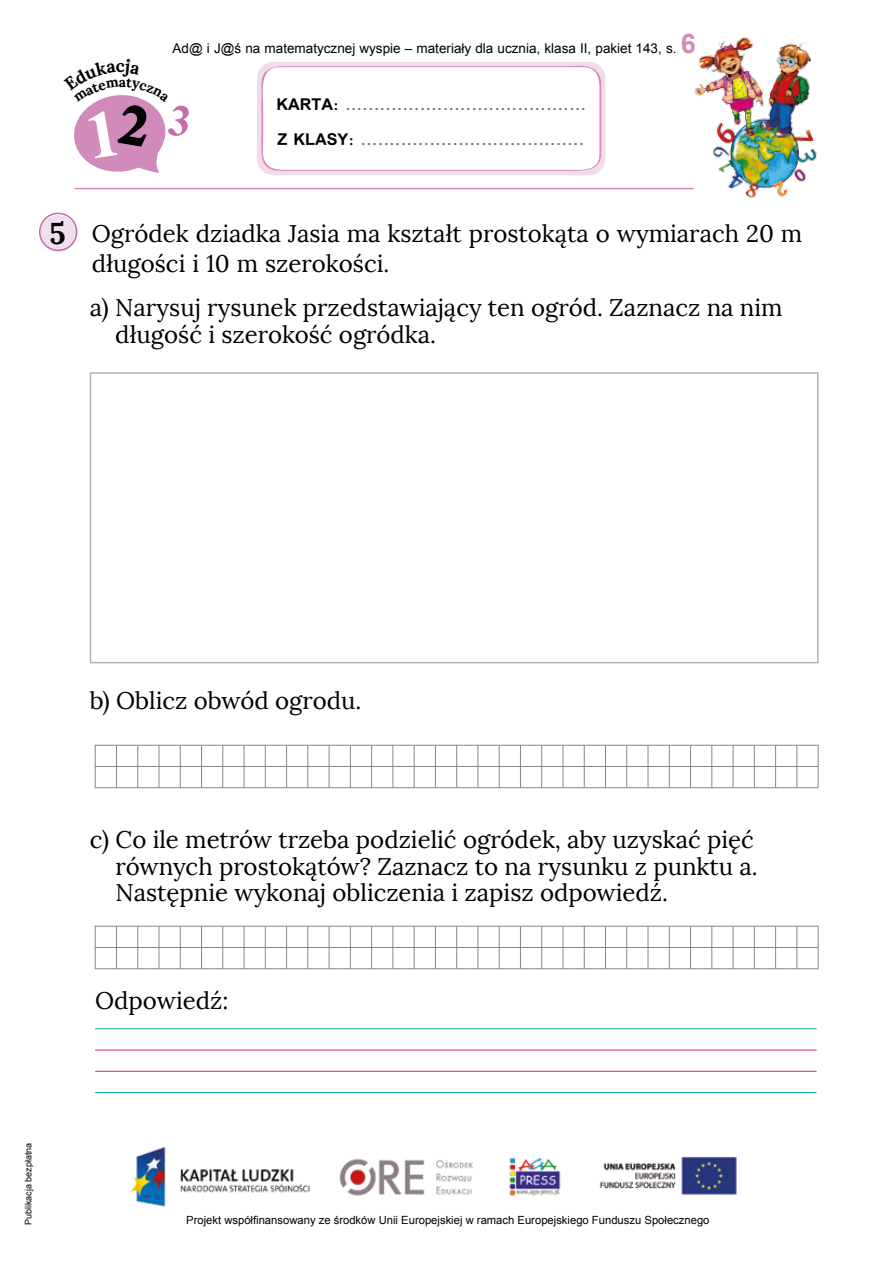
<style>
.page{position:relative;width:893px;height:1263px;background:#fff}
.page>*{position:absolute;margin:0;border:0;box-sizing:border-box;transform-origin:0 0}
.t1{font:24px/26.4px "Lora";color:#000}
.t2{font:700 18px/35.2px "Simplified Arabic";color:#706f6f}
.t3{font:700 17.55px "Lora";color:#000}
.t4{font:700 13.95px "Lora";color:#000}
.t5{font:13.5px "Arial";color:#000}
.t6{font:11.25px "Arial";color:#000}
.t7{font:9px "Arial";color:#000}
.s1{font-weight:700;font-size:27px;color:#d28bbb}
.s2{color:#000}
.s3{font-weight:700;font-size:30px}
</style>
<div class="page">
<hr style="left:75px;top:188px;width:619px;height:1px;background:#d28bbb">
<div style="left:257px;top:62px;width:348px;height:113px;background:#f1dcea;border-radius:17px"></div>
<svg style="left:258px;top:65px;width:343px;height:107px;background:#fdfafc"></svg>
<img style="left:693px;top:37px;width:124px;height:161px">
<img style="left:129px;top:1147px;width:608px;height:59px">
<svg style="left:39px;top:213px;width:38px;height:38px"></svg>
<hr style="left:95px;top:745px;width:1px;height:43px;background:#878787">
<hr style="left:116px;top:745px;width:1px;height:43px;background:#878787">
<hr style="left:137px;top:745px;width:1px;height:43px;background:#878787">
<hr style="left:159px;top:745px;width:1px;height:43px;background:#878787">
<hr style="left:180px;top:745px;width:1px;height:43px;background:#878787">
<hr style="left:201px;top:745px;width:1px;height:43px;background:#878787">
<hr style="left:222px;top:745px;width:1px;height:43px;background:#878787">
<hr style="left:244px;top:745px;width:1px;height:43px;background:#878787">
<hr style="left:265px;top:745px;width:1px;height:43px;background:#878787">
<hr style="left:286px;top:745px;width:1px;height:43px;background:#878787">
<hr style="left:307px;top:745px;width:1px;height:43px;background:#878787">
<hr style="left:329px;top:745px;width:1px;height:43px;background:#878787">
<hr style="left:350px;top:745px;width:1px;height:43px;background:#878787">
<hr style="left:371px;top:745px;width:1px;height:43px;background:#878787">
<hr style="left:392px;top:745px;width:1px;height:43px;background:#878787">
<hr style="left:414px;top:745px;width:1px;height:43px;background:#878787">
<hr style="left:435px;top:745px;width:1px;height:43px;background:#878787">
<hr style="left:456px;top:745px;width:1px;height:43px;background:#878787">
<hr style="left:477px;top:745px;width:1px;height:43px;background:#878787">
<hr style="left:499px;top:745px;width:1px;height:43px;background:#878787">
<hr style="left:520px;top:745px;width:1px;height:43px;background:#878787">
<hr style="left:541px;top:745px;width:1px;height:43px;background:#878787">
<hr style="left:562px;top:745px;width:1px;height:43px;background:#878787">
<hr style="left:584px;top:745px;width:1px;height:43px;background:#878787">
<hr style="left:605px;top:745px;width:1px;height:43px;background:#878787">
<hr style="left:626px;top:745px;width:1px;height:43px;background:#878787">
<hr style="left:648px;top:745px;width:1px;height:43px;background:#878787">
<hr style="left:669px;top:745px;width:1px;height:43px;background:#878787">
<hr style="left:690px;top:745px;width:1px;height:43px;background:#878787">
<hr style="left:711px;top:745px;width:1px;height:43px;background:#878787">
<hr style="left:733px;top:745px;width:1px;height:43px;background:#878787">
<hr style="left:754px;top:745px;width:1px;height:43px;background:#878787">
<hr style="left:775px;top:745px;width:1px;height:43px;background:#878787">
<hr style="left:796px;top:745px;width:1px;height:43px;background:#878787">
<hr style="left:818px;top:745px;width:1px;height:43px;background:#878787">
<hr style="left:95px;top:766px;width:724px;height:1px;background:#878787">
<hr style="left:95px;top:745px;width:724px;height:1px;background:#878787">
<hr style="left:95px;top:787px;width:724px;height:1px;background:#878787">
<hr style="left:95px;top:926px;width:1px;height:43px;background:#878787">
<hr style="left:116px;top:926px;width:1px;height:43px;background:#878787">
<hr style="left:137px;top:926px;width:1px;height:43px;background:#878787">
<hr style="left:159px;top:926px;width:1px;height:43px;background:#878787">
<hr style="left:180px;top:926px;width:1px;height:43px;background:#878787">
<hr style="left:201px;top:926px;width:1px;height:43px;background:#878787">
<hr style="left:222px;top:926px;width:1px;height:43px;background:#878787">
<hr style="left:244px;top:926px;width:1px;height:43px;background:#878787">
<hr style="left:265px;top:926px;width:1px;height:43px;background:#878787">
<hr style="left:286px;top:926px;width:1px;height:43px;background:#878787">
<hr style="left:307px;top:926px;width:1px;height:43px;background:#878787">
<hr style="left:329px;top:926px;width:1px;height:43px;background:#878787">
<hr style="left:350px;top:926px;width:1px;height:43px;background:#878787">
<hr style="left:371px;top:926px;width:1px;height:43px;background:#878787">
<hr style="left:392px;top:926px;width:1px;height:43px;background:#878787">
<hr style="left:414px;top:926px;width:1px;height:43px;background:#878787">
<hr style="left:435px;top:926px;width:1px;height:43px;background:#878787">
<hr style="left:456px;top:926px;width:1px;height:43px;background:#878787">
<hr style="left:477px;top:926px;width:1px;height:43px;background:#878787">
<hr style="left:499px;top:926px;width:1px;height:43px;background:#878787">
<hr style="left:520px;top:926px;width:1px;height:43px;background:#878787">
<hr style="left:541px;top:926px;width:1px;height:43px;background:#878787">
<hr style="left:562px;top:926px;width:1px;height:43px;background:#878787">
<hr style="left:584px;top:926px;width:1px;height:43px;background:#878787">
<hr style="left:605px;top:926px;width:1px;height:43px;background:#878787">
<hr style="left:626px;top:926px;width:1px;height:43px;background:#878787">
<hr style="left:648px;top:926px;width:1px;height:43px;background:#878787">
<hr style="left:669px;top:926px;width:1px;height:43px;background:#878787">
<hr style="left:690px;top:926px;width:1px;height:43px;background:#878787">
<hr style="left:711px;top:926px;width:1px;height:43px;background:#878787">
<hr style="left:733px;top:926px;width:1px;height:43px;background:#878787">
<hr style="left:754px;top:926px;width:1px;height:43px;background:#878787">
<hr style="left:775px;top:926px;width:1px;height:43px;background:#878787">
<hr style="left:796px;top:926px;width:1px;height:43px;background:#878787">
<hr style="left:818px;top:926px;width:1px;height:43px;background:#878787">
<hr style="left:95px;top:947px;width:724px;height:1px;background:#878787">
<hr style="left:95px;top:926px;width:724px;height:1px;background:#878787">
<hr style="left:95px;top:968px;width:724px;height:1px;background:#878787">
<hr style="left:95px;top:1028px;width:722px;height:1px;background:#00a5a5">
<hr style="left:95px;top:1092px;width:722px;height:1px;background:#00a5a5">
<hr style="left:95px;top:1049px;width:722px;height:1px;background:#dd4290">
<hr style="left:95px;top:1071px;width:722px;height:1px;background:#dd4290">
<div style="left:90px;top:372px;width:729px;height:291px;border:2px solid #b3b2b2"></div>
<svg style="left:74px;top:59px;width:115px;height:114px"></svg>
<p class="t3" style="left:116px;top:55px;width:11px">c</p>
<p class="t4" style="left:119px;top:73px;width:9px">a</p>
<p class="t5" style="left:173px;top:39px;width:525px">Ad@ i J@ś na matematycznej wyspie – materiały dla ucznia, klasa II, pakiet 143, s. <span class="s1">6</span></p>
<p class="t2" style="left:276px;top:87px;width:311px"><span class="s2">KARTA:</span> ..........................................<br><span class="s2">Z KLASY:</span> .......................................</p>
<p class="t1" style="left:92px;top:219px;width:712px;line-height:30px;text-indent:-42px"><span class="s3">5</span> Ogródek dziadka Jasia ma kształt prostokąta o wymiarach 20 m długości i 10 m szerokości.</p>
<p class="t1" style="left:115px;top:295px;width:669px;text-indent:-25px">a) Narysuj rysunek przedstawiający ten ogród. Zaznacz na nim długość i szerokość ogródka.</p>
<p class="t7" style="left:23px;top:1225px;width:84px;rotate:-90deg">Publikacja bezpłatna</p>
<p class="t1" style="left:90px;top:688px;width:273px">b) Oblicz obwód ogrodu.</p>
<p class="t1" style="left:116px;top:827px;width:644px;text-indent:-26px">c) Co ile metrów trzeba podzielić ogródek, aby uzyskać pięć równych prostokątów? Zaznacz to na rysunku z punktu a.<br>Następnie wykonaj obliczenia i zapisz odpowiedź.</p>
<p class="t1" style="left:95px;top:987px;width:135px">Odpowiedź:</p>
<p class="t6" style="left:186px;top:1213px;width:525px">Projekt współfinansowany ze środków Unii Europejskiej w ramach Europejskiego Funduszu Społecznego</p>
</div>
